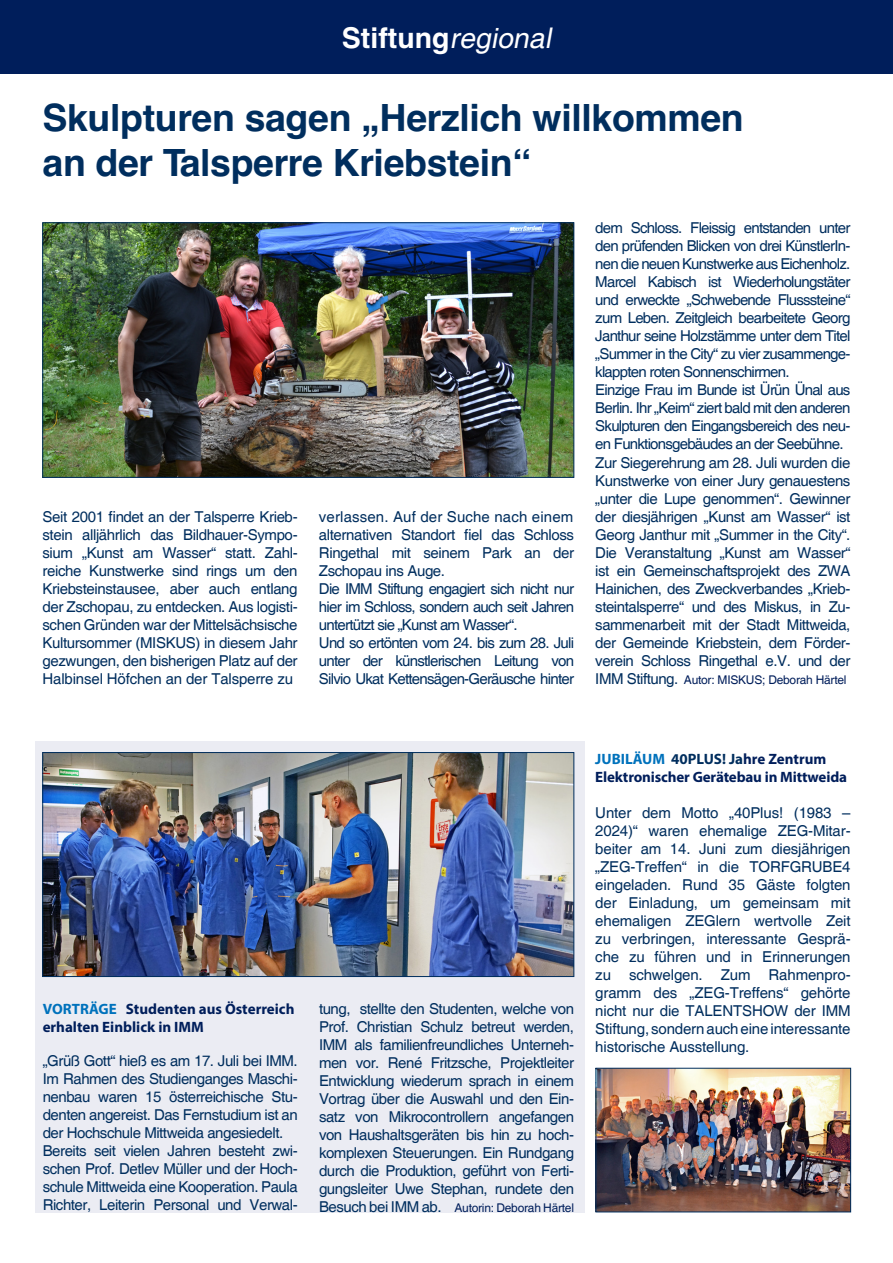
<style>
.page{position:relative;width:893px;height:1263px;background:#fff}
.page>*{position:absolute;margin:0;border:0;box-sizing:border-box;transform-origin:0 0}
.t1{font:700 37.5px "Helvetica";letter-spacing:-.01em;color:#002e5e}
.t2{font:700 28.5px "Helvetica";color:#fff}
.t3{font:15px/18px "Helvetica";letter-spacing:-.03em;color:#002e5e;text-align:justify}
.t4{font:700 15px/18px "Myriad Pro";color:#001e5b}
.t5{font:15px "Helvetica";letter-spacing:.01em;color:#002e5e}
.t6{font:12px "Helvetica";letter-spacing:-.02em;color:#001e5b}
.s1{font-weight:400;font-style:italic}
.s2{font-size:15px;color:#002e5e}
.s3{color:#0072bc}
.s4{color:#002e5e}
</style>
<div class="page">
<div style="left:0;top:0;width:893px;height:73px;background:#001e5b"></div>
<div style="left:35px;top:741px;width:550px;height:472px;background:#ebecf3"></div>
<img style="left:598px;top:1070px;width:251px;height:140px">
<div style="left:596px;top:1068px;width:255px;height:144px;border:1px solid #002e5e"></div>
<img style="left:45px;top:225px;width:527px;height:251px">
<div style="left:43px;top:223px;width:531px;height:255px;border:1px solid #002e5e"></div>
<img style="left:45px;top:754px;width:527px;height:221px">
<div style="left:43px;top:752px;width:531px;height:225px;border:1px solid #002e5e"></div>
<p class="t2" style="left:342px;top:15px;width:217px">Stiftung<span class="s1">regional</span></p>
<p class="t1" style="left:43px;top:88px;width:703px">Skulpturen sagen „Herzlich willkommen</p>
<p class="t1" style="left:43px;top:133px;width:490px">an der Talsperre Kriebstein“</p>
<p class="t3" style="left:43px;top:508px;width:257px">Seit 2001 findet an der Talsperre Krieb&shy;stein alljährlich das Bildhauer-Sympo&shy;sium „Kunst am Wasser“ statt. Zahl&shy;reiche Kunstwerke sind rings um den Kriebsteinstausee, aber auch entlang der Zschopau, zu entdecken. Aus logisti&shy;schen Gründen war der Mittelsächsische Kultursommer (MISKUS) in diesem Jahr gezwungen, den bisherigen Platz auf der Halbinsel Höfchen an der Talsperre zu</p>
<p class="t5" style="left:319px;top:507px;width:256px">verlassen. Auf der Suche nach einem</p>
<p class="t3" style="left:319px;top:526px;width:257px">alternativen Standort fiel das Schloss Ringethal mit seinem Park an der Zschopau ins Auge.</p>
<p class="t3" style="left:319px;top:580px;width:257px">Die IMM Stiftung engagiert sich nicht nur hier im Schloss, sondern auch seit Jahren untertützt sie „Kunst am Wasser“.</p>
<p class="t3" style="left:319px;top:634px;width:257px">Und so ertönten vom 24. bis zum 28. Juli unter der künstlerischen Leitung von Silvio Ukat Kettensägen-Geräusche hinter</p>
<p class="t3" style="left:595px;top:220px;width:257px">dem Schloss. Fleissig entstanden unter den prüfenden Blicken von drei KünstlerIn&shy;nen die neuen Kunstwerke aus Eichenholz.</p>
<p class="t3" style="left:595px;top:274px;width:257px">Marcel Kabisch ist Wiederholungstäter und erweckte „Schwebende Flusssteine“ zum Leben. Zeitgleich bearbeitete Georg Janthur seine Holzstämme unter dem Titel „Summer in the City“ zu vier zusammenge&shy;klappten roten Sonnenschirmen.</p>
<p class="t3" style="left:595px;top:382px;width:257px">Einzige Frau im Bunde ist Ürün Ünal aus Berlin. Ihr „Keim“ ziert bald mit den anderen Skulpturen den Eingangsbereich des neu&shy;en Funktionsgebäudes an der Seebühne.</p>
<p class="t3" style="left:595px;top:454px;width:257px">Zur Siegerehrung am 28. Juli wurden die Kunstwerke von einer Jury genauestens „unter die Lupe genommen“. Gewinner der diesjährigen „Kunst am Wasser“ ist Georg Janthur mit „Summer in the City“.<br>Die Veranstaltung „Kunst am Wasser“ ist ein Gemeinschaftsprojekt des ZWA Hainichen, des Zweckverbandes „Krieb&shy;steintalsperre“ und des Miskus, in Zu&shy;sammenarbeit mit der Stadt Mittweida, der Gemeinde Kriebstein, dem Förder&shy;verein Schloss Ringethal e.V. und der</p>
<p class="t6" style="left:595px;top:672px;width:253px"><span class="s2">IMM Stiftung.</span> Autor: MISKUS; Deborah Härtel</p>
<p class="t4" style="left:43px;top:999px;width:253px"><span class="s3">VORTRÄGE</span> Studenten aus Österreich erhalten Einblick in IMM</p>
<p class="t3" style="left:43px;top:1052px;width:257px">„Grüß Gott“ hieß es am 17. Juli bei IMM.<br>Im Rahmen des Studienganges Maschi&shy;nenbau waren 15 österreichische Stu&shy;denten angereist. Das Fernstudium ist an der Hochschule Mittweida angesiedelt.</p>
<p class="t3" style="left:43px;top:1142px;width:257px">Bereits seit vielen Jahren besteht zwi&shy;schen Prof. Detlev Müller und der Hoch&shy;schule Mittweida eine Kooperation. Paula Richter, Leiterin Personal und Verwal-</p>
<p class="t3" style="left:319px;top:1000px;width:257px">tung, stellte den Studenten, welche von Prof. Christian Schulz betreut werden, IMM als familienfreundliches Unterneh&shy;men vor. René Fritzsche, Projektleiter Entwicklung wiederum sprach in einem Vortrag über die Auswahl und den Ein&shy;satz von Mikrocontrollern angefangen von Haushaltsgeräten bis hin zu hoch&shy;komplexen Steuerungen. Ein Rundgang durch die Produktion, geführt von Ferti&shy;gungsleiter Uwe Stephan, rundete den</p>
<p class="t6" style="left:319px;top:1200px;width:257px"><span class="s2">Besuch bei IMM ab.</span> Autorin: Deborah Härtel</p>
<p class="t4" style="left:595px;top:749px;width:253px"><span class="s3">JUBILÄUM</span> <span class="s4">40PLUS! Ja</span>hre Zentrum<br>Elektronischer Gerätebau in Mittweida</p>
<p class="t3" style="left:595px;top:804px;width:257px">Unter dem Motto „40Plus! (1983 – 2024)“ waren ehemalige ZEG-Mitar&shy;beiter am 14. Juni zum diesjährigen „ZEG-Treffen“ in die TORFGRUBE4 eingeladen. Rund 35 Gäste folgten der Einladung, um gemeinsam mit ehemaligen ZEGlern wertvolle Zeit zu verbringen, interessante Gesprä&shy;che zu führen und in Erinnerungen zu schwelgen. Zum Rahmenpro&shy;gramm des „ZEG-Treffens“ gehörte nicht nur die TALENTSHOW der IMM Stiftung, sondern auch eine interessante historische Ausstellung.</p>
</div>
